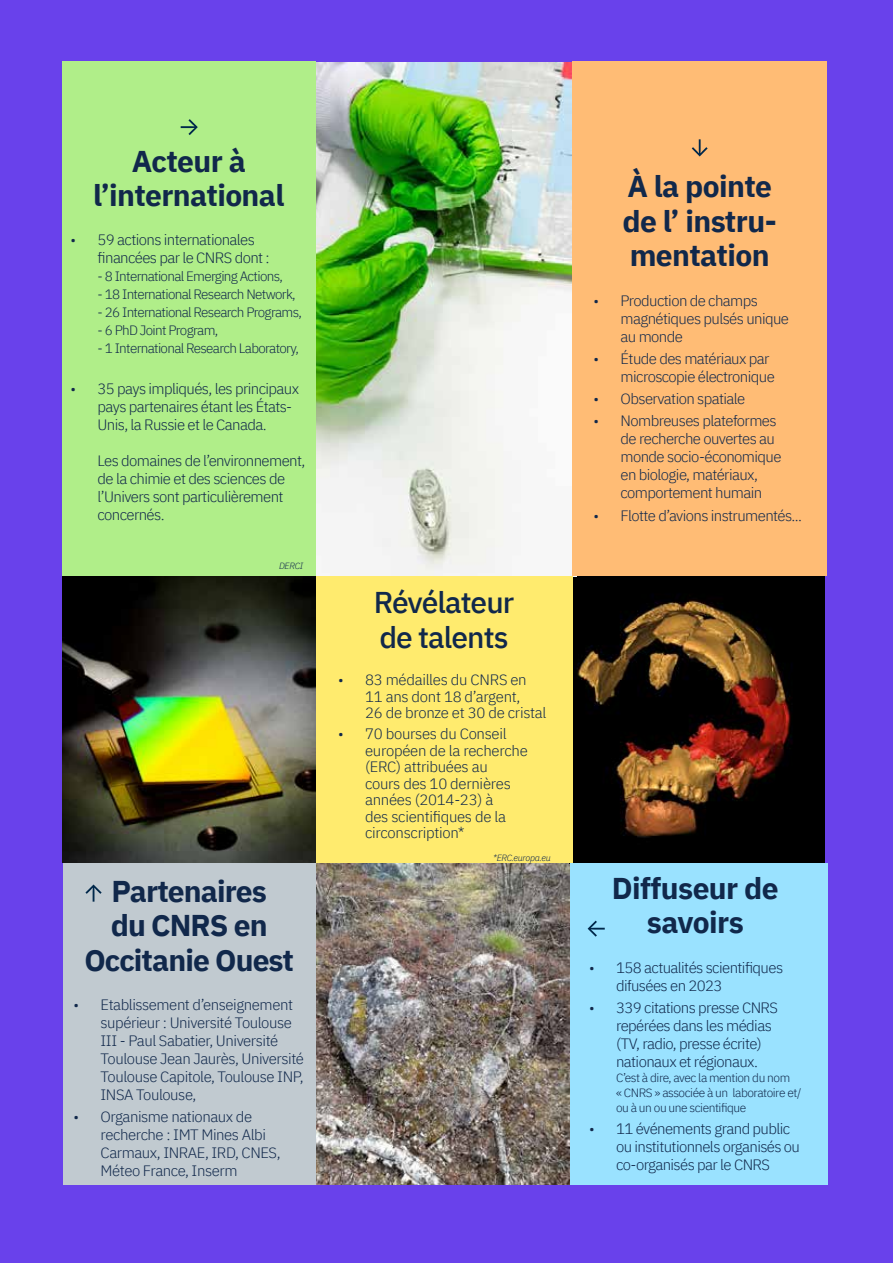
<style>
.page{position:relative;width:893px;height:1263px;background:#6941eb}
.page>*{position:absolute;margin:0;border:0;box-sizing:border-box;transform-origin:0 0}
.t1{font:700 30px/34.5px "IBM Plex Sans";letter-spacing:-.02em;color:#11284b;text-align:center}
.t2{font:500 30px/34.5px "IBM Plex Sans";letter-spacing:-.03em;color:#11284b}
.t3{font:300 15px/18px "IBM Plex Sans";letter-spacing:-.04em;color:#11284b}
.t4{font:300 15px/16.5px "IBM Plex Sans";letter-spacing:-.02em;color:#11284b}
.t5{font:300 13.5px "IBM Plex Sans";letter-spacing:-.05em;color:#11284b}
.t6{font:300 12px/15px "IBM Plex Sans";letter-spacing:-.04em;color:#11284b}
.t7{font:italic 300 9px "IBM Plex Sans";letter-spacing:-.03em;color:#11284b}
</style>
<div class="page">
<img style="left:316px;top:863px;width:254px;height:321px">
<img style="left:572px;top:576px;width:252px;height:287px">
<img style="left:316px;top:62px;width:256px;height:514px">
<div style="left:63px;top:62px;width:253px;height:514px;background:#b0ee89"></div>
<svg style="left:181px;top:119px;width:17px;height:16px"></svg>
<div style="left:572px;top:62px;width:255px;height:514px;background:#ffbc75"></div>
<svg style="left:692px;top:139px;width:16px;height:17px"></svg>
<div style="left:316px;top:576px;width:256px;height:287px;background:#ffeb6e"></div>
<div style="left:570px;top:863px;width:257px;height:321px;background:#9ae2ff"></div>
<svg style="left:588px;top:921px;width:17px;height:16px"></svg>
<div style="left:64px;top:863px;width:252px;height:321px;background:#c1cad0"></div>
<svg style="left:85px;top:884px;width:17px;height:18px"></svg>
<img style="left:63px;top:576px;width:253px;height:287px">
<h1 class="t1" style="left:93px;top:141px;width:193px">Acteur à l’international</h1>
<p class="t3" style="left:98px;top:230px;width:174px;text-indent:-27px">• 59 actions internationales financées par le CNRS dont :</p>
<p class="t5" style="left:98px;top:266px;width:187px">- 8 International Emerging Actions,</p>
<p class="t5" style="left:98px;top:284px;width:200px">- 18 International Research Network,</p>
<p class="t5" style="left:98px;top:302px;width:206px">- 26 International Research Programs,</p>
<p class="t5" style="left:98px;top:320px;width:122px">- 6 PhD Joint Program,</p>
<p class="t5" style="left:98px;top:338px;width:203px">- 1 International Research Laboratory,</p>
<p class="t3" style="left:98px;top:378px;width:203px;text-indent:-27px">• 35 pays impliqués, les principaux pays partenaires étant les États-<br>Unis, la Russie et le Canada.</p>
<p class="t3" style="left:98px;top:450px;width:209px">Les domaines de l’environnement, de la chimie et des sciences de l’Univers sont particulièrement concernés.</p>
<p class="t7" style="left:279px;top:559px;width:26px">DERCI</p>
<h1 class="t1" style="left:84px;top:871px;width:211px">Partenaires<br>du CNRS en<br>Occitanie Ouest</h1>
<p class="t3" style="left:101px;top:994px;width:205px;text-indent:-27px">• Etablissement d’enseignement supérieur : Université Toulouse<br>III - Paul Sabatier, Université<br>Toulouse Jean Jaurès, Université<br>Toulouse Capitole, Toulouse INP,<br>INSA Toulouse,</p>
<p class="t3" style="left:101px;top:1106px;width:182px;text-indent:-27px">• Organisme nationaux de recherche : IMT Mines Albi<br>Carmaux, INRAE, IRD, CNES,<br>Méteo France, Inserm</p>
<h1 class="t2" style="left:374px;top:583px;width:142px">Révélateur de talents</h1>
<p class="t4" style="left:365px;top:670px;width:183px;text-indent:-27px">• 83 médailles du CNRS en<br>11 ans dont 18 d’argent,<br>26 de bronze et 30 de cristal</p>
<p class="t4" style="left:365px;top:724px;width:164px;text-indent:-27px">• 70 bourses du Conseil européen de la recherche (ERC) attribuées au<br>cours des 10 dernières années (2014-23) à<br>des scientifiques de la circonscription*</p>
<p class="t7" style="left:493px;top:851px;width:59px">*ERC.europa.eu</p>
<h1 class="t1" style="left:623px;top:167px;width:156px;text-align:left">À la pointe de l’ instru&shy;mentation</h1>
<p class="t3" style="left:621px;top:290px;width:170px;text-indent:-27px">• Production de champs magnétiques pulsés unique au monde</p>
<p class="t3" style="left:621px;top:348px;width:156px;text-indent:-27px">• Étude des matériaux par microscopie électronique</p>
<p class="t3" style="left:594px;top:389px;width:153px">• Observation spatiale</p>
<p class="t3" style="left:621px;top:411px;width:162px;text-indent:-27px">• Nombreuses plateformes de recherche ouvertes au monde socio-économique en biologie, matériaux, comportement humain</p>
<p class="t3" style="left:594px;top:505px;width:210px">• Flotte d’avions instrumentés...</p>
<h1 class="t1" style="left:612px;top:868px;width:168px">Diffuseur de savoirs</h1>
<p class="t3" style="left:616px;top:957px;width:169px;text-indent:-27px">• 158 actualités scientifiques difusées en 2023</p>
<p class="t3" style="left:616px;top:997px;width:164px;text-indent:-27px">• 339 citations presse CNRS repérées dans les médias (TV, radio, presse écrite) nationaux et régionaux.</p>
<p class="t6" style="left:616px;top:1069px;width:187px">C’est à dire, avec la mention du nom<br>« CNRS » associée à un laboratoire et/ ou à un ou une scientifique</p>
<p class="t3" style="left:616px;top:1118px;width:186px;text-indent:-27px">• 11 événements grand public ou institutionnels organisés ou co-organisés par le CNRS</p>
</div>
